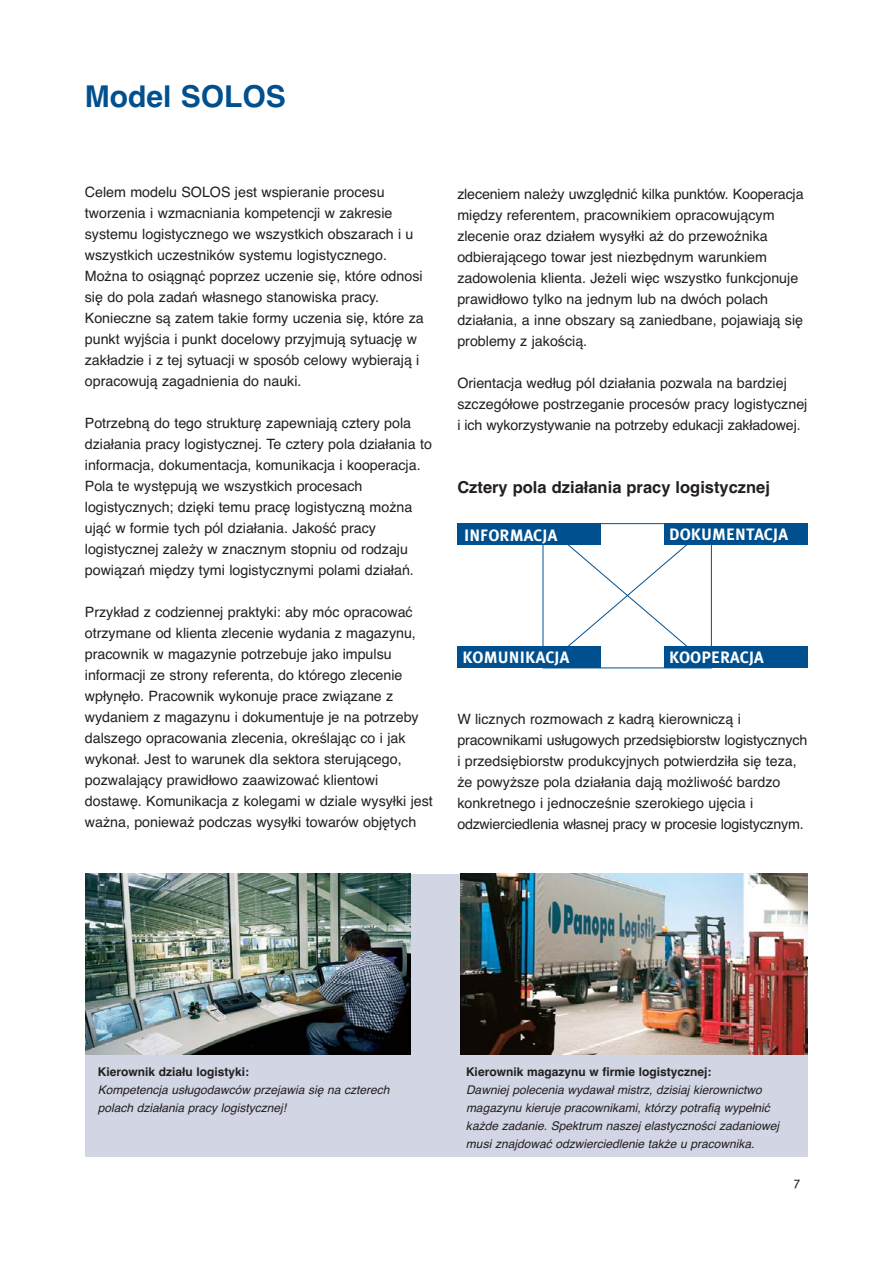
<style>
.page{position:relative;width:893px;height:1263px;background:#fff}
.page>*{position:absolute;margin:0;border:0;box-sizing:border-box;transform-origin:0 0}
.t1{font:700 30px "Helvetica CE";color:#00508f}
.t2{font:16.5px "Meta Plus Bold Caps";letter-spacing:.01em;color:#fff}
.t3{font:700 16.5px "Helvetica CE";color:#231f20}
.t4{font:14.25px/21px "Helvetica CE";color:#231f20}
.t5{font:12.75px "Meta Plus Book Caps";color:#231f20}
.t6{font:italic 12px/18px "Helvetica CE";color:#231f20}
.t7{font:700 12px "Helvetica CE";color:#231f20}
</style>
<div class="page">
<div style="left:85px;top:874px;width:723px;height:283px;background:#d2d5e4"></div>
<img style="left:86px;top:874px;width:324px;height:181px">
<img style="left:460px;top:874px;width:347px;height:181px">
<svg style="left:542px;top:523px;width:170px;height:146px"></svg>
<div style="left:458px;top:523px;width:143px;height:22px;background:#00508f"></div>
<div style="left:664px;top:523px;width:144px;height:22px;background:#00508f"></div>
<div style="left:458px;top:646px;width:143px;height:22px;background:#00508f"></div>
<div style="left:664px;top:646px;width:144px;height:22px;background:#00508f"></div>
<h1 class="t1" style="left:85px;top:85px;width:202px">Model SOLOS</h1>
<p class="t4" style="left:85px;top:183px;width:340px">Celem modelu SOLOS jest wspieranie procesu tworzenia i wzmacniania kompetencji w zakresie systemu logistycznego we wszystkich obszarach i u wszystkich uczestników systemu logistycznego.<br>Można to osiągnąć poprzez uczenie się, które odnosi się do pola zadań własnego stanowiska pracy.<br>Konieczne są zatem takie formy uczenia się, które za punkt wyjścia i punkt docelowy przyjmują sytuację w zakładzie i z tej sytuacji w sposób celowy wybierają i opracowują zagadnienia do nauki.</p>
<p class="t4" style="left:85px;top:414px;width:349px">Potrzebną do tego strukturę zapewniają cztery pola działania pracy logistycznej. Te cztery pola działania to informacja, dokumentacja, komunikacja i kooperacja.<br>Pola te występują we wszystkich procesach logistycznych; dzięki temu pracę logistyczną można ująć w formie tych pól działania. Jakość pracy logistycznej zależy w znacznym stopniu od rodzaju powiązań między tymi logistycznymi polami działań.</p>
<p class="t4" style="left:85px;top:603px;width:350px">Przykład z codziennej praktyki: aby móc opracować otrzymane od klienta zlecenie wydania z magazynu, pracownik w magazynie potrzebuje jako impulsu informacji ze strony referenta, do którego zlecenie wpłynęło. Pracownik wykonuje prace związane z wydaniem z magazynu i dokumentuje je na potrzeby dalszego opracowania zlecenia, określając co i jak wykonał. Jest to warunek dla sektora sterującego, pozwalający prawidłowo zaawizować klientowi dostawę. Komunikacja z kolegami w dziale wysyłki jest ważna, ponieważ podczas wysyłki towarów objętych</p>
<p class="t4" style="left:457px;top:185px;width:348px">zleceniem należy uwzględnić kilka punktów. Kooperacja między referentem, pracownikiem opracowującym zlecenie oraz działem wysyłki aż do przewoźnika odbierającego towar jest niezbędnym warunkiem zadowolenia klienta. Jeżeli więc wszystko funkcjonuje prawidłowo tylko na jednym lub na dwóch polach działania, a inne obszary są zaniedbane, pojawiają się problemy z jakością.</p>
<p class="t4" style="left:457px;top:374px;width:352px">Orientacja według pól działania pozwala na bardziej szczegółowe postrzeganie procesów pracy logistycznej i ich wykorzystywanie na potrzeby edukacji zakładowej.</p>
<p class="t3" style="left:457px;top:481px;width:314px">Cztery pola działania pracy logistycznej</p>
<p class="t2" style="left:464px;top:525px;width:95px">INFORMACJA</p>
<p class="t2" style="left:669px;top:524px;width:120px">DOKUMENTACJA</p>
<p class="t2" style="left:462px;top:647px;width:108px">KOMUNIKACJA</p>
<p class="t2" style="left:669px;top:647px;width:96px">KOOPERACJA</p>
<p class="t4" style="left:457px;top:710px;width:352px">W licznych rozmowach z kadrą kierowniczą i pracownikami usługowych przedsiębiorstw logistycznych i przedsiębiorstw produkcyjnych potwierdziła się teza, że powyższe pola działania dają możliwość bardzo konkretnego i jednocześnie szerokiego ujęcia i odzwierciedlenia własnej pracy w procesie logistycznym.</p>
<p class="t7" style="left:98px;top:1067px;width:153px">Kierownik działu logistyki:</p>
<p class="t6" style="left:98px;top:1082px;width:296px">Kompetencja usługodawców przejawia się na czterech polach działania pracy logistycznej !</p>
<p class="t7" style="left:466px;top:1067px;width:247px">Kierownik magazynu w firmie logistycznej:</p>
<p class="t6" style="left:466px;top:1082px;width:315px">Dawniej polecenia wydawał mistrz, dzisiaj kierownictwo magazynu kieruje pracownikami, którzy potrafią wypełnić każde zadanie. Spektrum naszej elastyczności zadaniowej musi znajdować odzwierciedlenie także u pracownika.</p>
<p class="t5" style="left:793px;top:1176px;width:8px">7</p>
</div>
